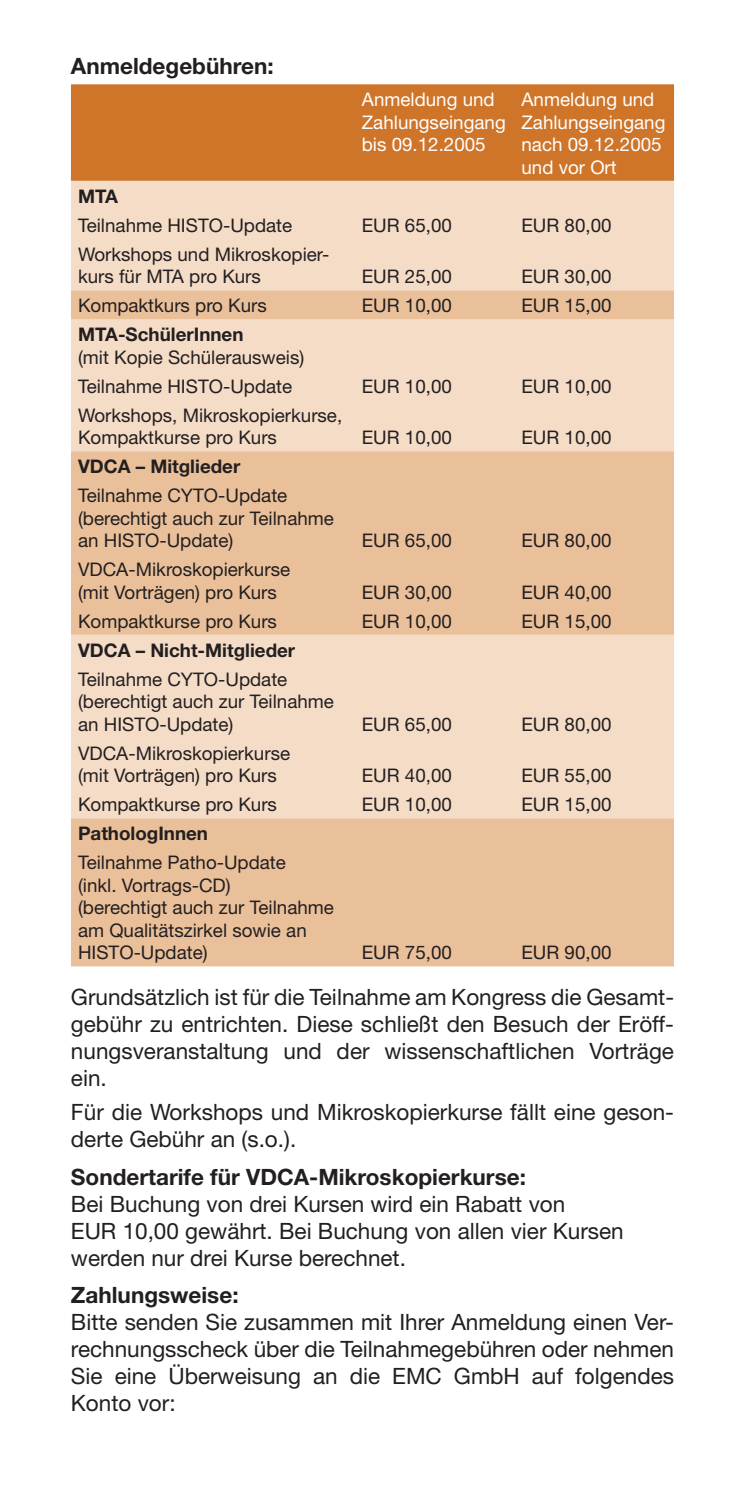
<style>
.page{position:relative;width:745px;height:1489px;background:#fff}
.page>*{position:absolute;margin:0;border:0;box-sizing:border-box;transform-origin:0 0}
.t1{font:22.5px/27px "Helvetica Neue";color:#231f20;text-align:justify}
.t2{font:700 22.5px "Helvetica Neue";color:#231f20}
.t3{font:18.75px/22.5px "Helvetica Neue";color:#231f20}
.t4{font:18.75px/22.5px "Helvetica Neue";color:#fff}
.t5{font:700 18.75px "Helvetica Neue";color:#231f20}
</style>
<div class="page">
<div style="left:71px;top:84px;width:602px;height:97px;background:#ce752a"></div>
<div style="left:71px;top:181px;width:602px;height:109px;background:#f4dcc7"></div>
<svg style="left:71px;top:290px;width:602px;height:676px;background:#eecdaf"></svg>
<p class="t2" style="left:71px;top:52px;width:204px">Anmeldegebühren:</p>
<p class="t4" style="left:361px;top:88px;width:145px">Anmeldung und<br>Zahlungseingang bis 09.12.2005</p>
<p class="t4" style="left:521px;top:88px;width:145px">Anmeldung und<br>Zahlungseingang nach 09.12.2005 und vor Ort</p>
<p class="t5" style="left:78px;top:184px;width:41px">MTA</p>
<p class="t3" style="left:78px;top:213px;width:215px">Teilnahme HISTO-Update</p>
<p class="t3" style="left:361px;top:213px;width:91px">EUR 65,00</p>
<p class="t3" style="left:521px;top:213px;width:91px">EUR 80,00</p>
<p class="t3" style="left:78px;top:242px;width:253px">Workshops und Mikroskopier&shy;kurs für MTA pro Kurs</p>
<p class="t3" style="left:361px;top:265px;width:91px">EUR 25,00</p>
<p class="t3" style="left:521px;top:265px;width:91px">EUR 30,00</p>
<p class="t3" style="left:78px;top:294px;width:190px">Kompaktkurs pro Kurs</p>
<p class="t3" style="left:361px;top:294px;width:91px">EUR 10,00</p>
<p class="t3" style="left:521px;top:294px;width:91px">EUR 15,00</p>
<p class="t5" style="left:78px;top:323px;width:167px">MTA-SchülerInnen</p>
<p class="t3" style="left:78px;top:342px;width:228px;line-height:29px">(mit Kopie Schülerausweis)<br>Teilnahme HISTO-Update</p>
<p class="t3" style="left:361px;top:374px;width:91px">EUR 10,00</p>
<p class="t3" style="left:521px;top:374px;width:91px">EUR 10,00</p>
<p class="t3" style="left:78px;top:403px;width:265px">Workshops, Mikroskopierkurse,<br>Kompaktkurse pro Kurs</p>
<p class="t5" style="left:78px;top:455px;width:164px">VDCA – Mitglieder</p>
<p class="t3" style="left:78px;top:484px;width:257px">Teilnahme CYTO-Update (berechtigt auch zur Teilnahme an HISTO-Update)</p>
<p class="t3" style="left:78px;top:558px;width:213px">VDCA-Mikroskopierkurse (mit Vorträgen) pro Kurs</p>
<p class="t3" style="left:361px;top:426px;width:91px">EUR 10,00</p>
<p class="t3" style="left:521px;top:426px;width:91px">EUR 10,00</p>
<p class="t3" style="left:361px;top:529px;width:91px">EUR 65,00</p>
<p class="t3" style="left:521px;top:529px;width:91px">EUR 80,00</p>
<p class="t3" style="left:361px;top:580px;width:91px">EUR 30,00</p>
<p class="t3" style="left:521px;top:580px;width:91px">EUR 40,00</p>
<p class="t3" style="left:78px;top:609px;width:200px">Kompaktkurse pro Kurs</p>
<p class="t3" style="left:361px;top:609px;width:91px">EUR 10,00</p>
<p class="t3" style="left:521px;top:609px;width:91px">EUR 15,00</p>
<p class="t5" style="left:78px;top:638px;width:218px">VDCA – Nicht-Mitglieder</p>
<p class="t3" style="left:78px;top:667px;width:257px">Teilnahme CYTO-Update (berechtigt auch zur Teilnahme an HISTO-Update)</p>
<p class="t3" style="left:361px;top:712px;width:91px">EUR 65,00</p>
<p class="t3" style="left:521px;top:712px;width:91px">EUR 80,00</p>
<p class="t3" style="left:78px;top:741px;width:213px">VDCA-Mikroskopierkurse (mit Vorträgen) pro Kurs</p>
<p class="t3" style="left:361px;top:764px;width:91px">EUR 40,00</p>
<p class="t3" style="left:521px;top:764px;width:91px">EUR 55,00</p>
<p class="t3" style="left:78px;top:793px;width:200px">Kompaktkurse pro Kurs</p>
<p class="t3" style="left:361px;top:793px;width:91px">EUR 10,00</p>
<p class="t3" style="left:521px;top:793px;width:91px">EUR 15,00</p>
<p class="t5" style="left:78px;top:822px;width:131px">PathologInnen</p>
<p class="t3" style="left:78px;top:851px;width:257px">Teilnahme Patho-Update<br>(inkl. Vortrags-CD)<br>(berechtigt auch zur Teilnahme am Qualitätszirkel sowie an<br>HISTO-Update)</p>
<p class="t3" style="left:361px;top:941px;width:91px">EUR 75,00</p>
<p class="t3" style="left:521px;top:941px;width:91px">EUR 90,00</p>
<p class="t1" style="left:71px;top:982px;width:604px">Grundsätzlich ist für die Teilnahme am Kongress die Gesamt&shy;gebühr zu entrichten. Diese schließt den Besuch der Eröff&shy;nungsveranstaltung und der wissenschaftlichen Vorträge ein.</p>
<p class="t1" style="left:71px;top:1097px;width:604px">Für die Workshops und Mikroskopierkurse fällt eine geson&shy;derte Gebühr an (s.o.).</p>
<p class="t2" style="left:71px;top:1162px;width:456px">Sondertarife für VDCA-Mikroskopierkurse:</p>
<p class="t1" style="left:71px;top:1189px;width:554px;text-align:left">Bei Buchung von drei Kursen wird ein Rabatt von<br>EUR 10,00 gewährt. Bei Buchung von allen vier Kursen werden nur drei Kurse berechnet.</p>
<p class="t2" style="left:71px;top:1281px;width:169px">Zahlungsweise:</p>
<p class="t1" style="left:71px;top:1308px;width:604px">Bitte senden Sie zusammen mit Ihrer Anmeldung einen Ver&shy;rechnungsscheck über die Teilnahmegebühren oder nehmen Sie eine Überweisung an die EMC GmbH auf folgendes Konto vor:</p>
</div>
